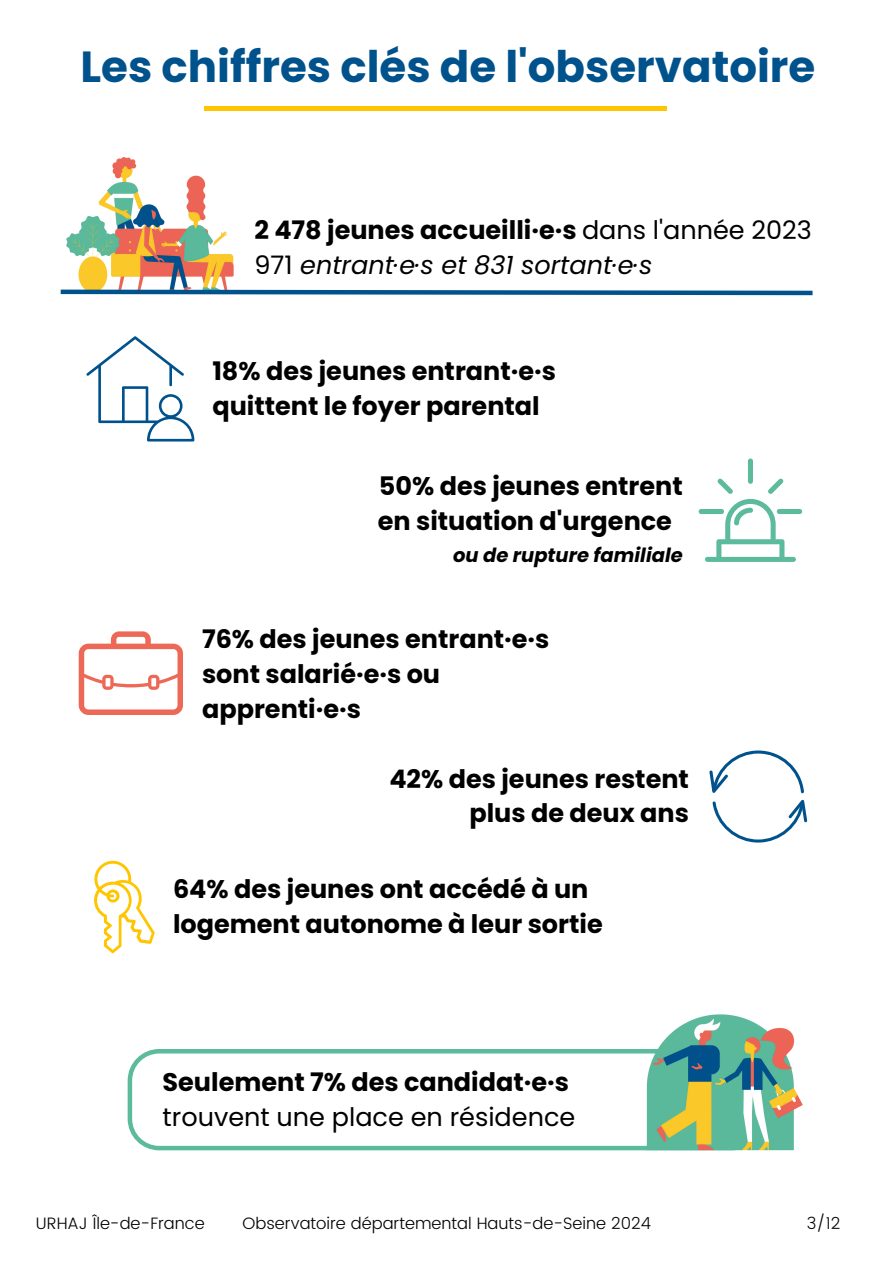
<style>
.page{position:relative;width:894px;height:1264px;background:#fff}
.page>*{position:absolute;margin:0;border:0;box-sizing:border-box;transform-origin:0 0}
.t1{font:700 43.5px "Poppins";color:#00528c}
.t2{font:700 25.5px/34.8px "Poppins";color:#000}
.t3{font:italic 25.5px/34.8px "Poppins";color:#000}
.t4{font:25.5px/34.8px "Poppins";color:#000}
.t5{font:italic 700 19.5px "Poppins";color:#000}
.t6{font:300 16.5px "Poppins";color:#000}
.s1{font-weight:700;font-style:normal}
.s2{font-style:normal}
.s3{font-weight:700}
</style>
<div class="page">
<div style="left:204px;top:106px;width:462px;height:5px;background:#ffc500"></div>
<svg style="left:86px;top:336px;width:108px;height:105px"></svg>
<svg style="left:79px;top:631px;width:104px;height:84px"></svg>
<svg style="left:712px;top:799px;width:95px;height:43px"></svg>
<svg style="left:709px;top:750px;width:94px;height:43px"></svg>
<svg style="left:94px;top:860px;width:61px;height:93px"></svg>
<svg style="left:698px;top:458px;width:104px;height:104px"></svg>
<img style="left:66px;top:157px;width:168px;height:130px">
<svg style="left:60px;top:287px;width:753px;height:9px"></svg>
<svg style="left:128px;top:1049px;width:517px;height:101px"></svg>
<img style="left:645px;top:1014px;width:158px;height:136px">
<h1 class="t1" style="left:80px;top:36px;width:736px">Les chiffres clés de l'observatoire</h1>
<p class="t3" style="left:254px;top:212px;width:559px"><span class="s1">2 478 jeunes accueilli·e·s</span> <span class="s2">dans l'année 2023<br>971</span> entrant·e·s et 831 sortant·e·s</p>
<h2 class="t2" style="left:212px;top:353px;width:345px">18% des jeunes entrant·e·s quittent le foyer parental</h2>
<p class="t2" style="left:378px;top:468px;width:306px">50% des jeunes entrent en situation d'urgence</p>
<h2 class="t5" style="left:453px;top:541px;width:231px">ou de rupture familiale</h2>
<h2 class="t2" style="left:202px;top:622px;width:349px">76% des jeunes entrant·e·s sont salarié·e·s ou apprenti·e·s</h2>
<h4 class="t2" style="left:389px;top:761px;width:301px;text-align:right">42% des jeunes restent plus de deux ans</h4>
<p class="t2" style="left:173px;top:871px;width:431px">64% des jeunes ont accédé à un logement autonome à leur sortie</p>
<h2 class="t4" style="left:162px;top:1064px;width:414px"><span class="s3">Seulement 7% des candidat·e·s </span>trouvent une place en résidence</h2>
<p class="t6" style="left:36px;top:1213px;width:170px">URHAJ Île-de-France</p>
<h3 class="t6" style="left:242px;top:1213px;width:410px">Observatoire départemental Hauts-de-Seine 2024</h3>
<p class="t6" style="left:806px;top:1213px;width:35px">3/12</p>
</div>
